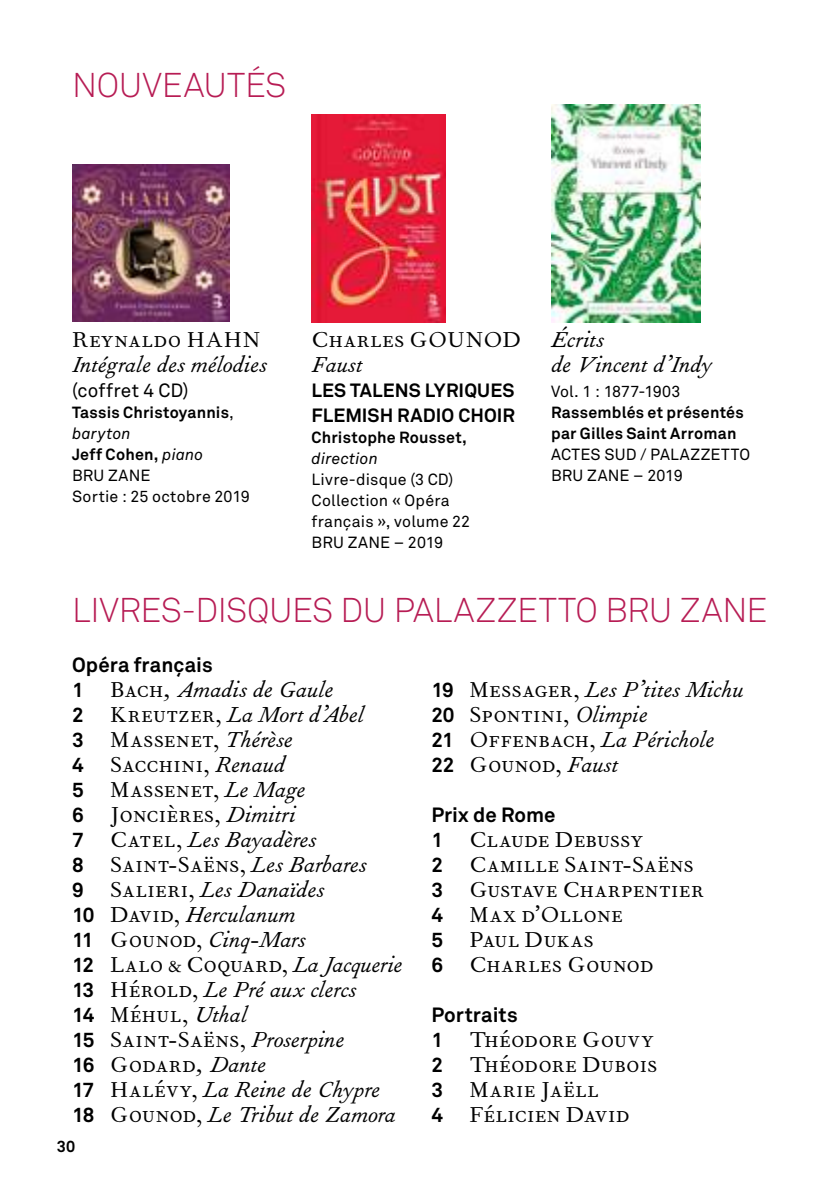
<style>
.page{position:relative;width:840px;height:1191px;background:#fff}
.page>*{position:absolute;margin:0;border:0;box-sizing:border-box;transform-origin:0 0}
.t1{font:300 34px "Akkurat";letter-spacing:-.01em;color:#b71c54}
.t2{font:italic 26px/25px "Fournier MT Std";color:#000}
.t3{font:26px/25px "Fournier MT Std";letter-spacing:.025em;color:#000}
.t4{font:700 20.4px "Akkurat";letter-spacing:.005em;color:#000}
.t5{font:700 19px/25px "Akkurat";letter-spacing:.005em;color:#000}
.t6{font:19px "Akkurat";letter-spacing:.01em;color:#000}
.t7{font:700 16px/21px "Akkurat";letter-spacing:.015em;color:#000}
.t8{font:16px/21px "Akkurat";letter-spacing:.01em;color:#000}
.t9{font:italic 16px "Akkurat";letter-spacing:.01em;color:#000}
.s1{font-weight:400}
.s2{font-weight:400;font-style:italic}
.s3{font-family:"Akkurat";font-weight:700;font-style:normal;font-size:20.4px}
.s4{font-style:normal}
.s5{font-family:"Akkurat";font-weight:700;font-size:20.4px}
</style>
<div class="page">
<img style="left:72px;top:165px;width:157px;height:156px">
<img style="left:311px;top:115px;width:134px;height:207px">
<img style="left:551px;top:104px;width:149px;height:218px">
<h1 class="t1" style="left:72px;top:64px;width:215px">NOUVEAUTÉS</h1>
<p class="t3" style="left:72px;top:326px;width:190px">Reynaldo HAHN</p>
<p class="t2" style="left:72px;top:352px;width:197px">Intégrale des mélodies</p>
<p class="t6" style="left:72px;top:378px;width:118px">(coffret 4 CD)</p>
<p class="t7" style="left:72px;top:402px;width:179px">Tassis Christoyannis<span class="s1">, </span><span class="s2">baryton<br></span>Jeff Cohen, <span class="s2">piano<br></span><span class="s1">BRU ZANE<br>Sortie : 25 octobre 2019</span></p>
<p class="t3" style="left:311px;top:326px;width:211px">Charles GOUNOD</p>
<p class="t2" style="left:311px;top:352px;width:52px">Faust</p>
<p class="t5" style="left:311px;top:378px;width:205px">LES TALENS LYRIQUES<br>FLEMISH RADIO CHOIR</p>
<p class="t7" style="left:311px;top:427px;width:157px">Christophe Rousset,</p>
<p class="t9" style="left:311px;top:448px;width:68px">direction</p>
<p class="t8" style="left:311px;top:469px;width:160px">Livre-disque (3 CD)<br>Collection « Opéra français », volume 22<br>BRU ZANE – 2019</p>
<p class="t2" style="left:550px;top:327px;width:163px">Écrits<br>de Vincent d’Indy</p>
<p class="t8" style="left:550px;top:381px;width:131px">Vol. 1 : 1877-1903</p>
<p class="t7" style="left:550px;top:402px;width:194px">Rassemblés et présentés par Gilles Saint Arroman</p>
<p class="t8" style="left:550px;top:444px;width:200px">ACTES SUD / PALAZZETTO<br>BRU ZANE – 2019</p>
<h1 class="t1" style="left:72px;top:589px;width:696px">LIVRES-DISQUES DU PALAZZETTO BRU ZANE</h1>
<p class="t4" style="left:72px;top:652px;width:142px">Opéra français</p>
<p class="t2" style="left:72px;top:677px;width:332px"><span class="s3">1</span> <span class="s4">Bach</span>, Amadis de Gaule<br><span class="s3">2</span> <span class="s4">Kreutzer,</span> La Mort d’Abel<br><span class="s3">3</span> <span class="s4">Massenet,</span> Thérèse<br><span class="s3">4</span> <span class="s4">Sacchini,</span> Renaud<br><span class="s3">5</span> <span class="s4">Massenet,</span> Le Mage<br><span class="s3">6</span> <span class="s4">Joncières,</span> Dimitri<br><span class="s3">7</span> <span class="s4">Catel,</span> Les Bayadères<br><span class="s3">8</span> <span class="s4">Saint-Saëns,</span> Les Barbares<br><span class="s3">9</span> <span class="s4">Salieri,</span> Les Danaïdes<br><span class="s3">10</span> <span class="s4">David,</span> Herculanum<br><span class="s3">11</span> <span class="s4">Gounod,</span> Cinq-Mars<br><span class="s3">12</span> <span class="s4">Lalo &amp; Coquard,</span> La Jacquerie<br><span class="s3">13</span> <span class="s4">Hérold,</span> Le Pré aux clercs<br><span class="s3">14</span> <span class="s4">Méhul,</span> Uthal<br><span class="s3">15</span> <span class="s4">Saint-Saëns,</span> Proserpine<br><span class="s3">16</span> <span class="s4">Godard</span>, Dante<br><span class="s3">17</span> <span class="s4">Halévy,</span> La Reine de Chypre<br><span class="s3">18</span> <span class="s4">Gounod,</span> Le Tribut de Zamora</p>
<p class="t2" style="left:431px;top:677px;width:313px"><span class="s3">19</span> <span class="s4">Messager,</span> Les P’tites Michu<br><span class="s3">20</span> <span class="s4">Spontini,</span> Olimpie<br><span class="s3">21</span> <span class="s4">Offenbach,</span> La Périchole<br><span class="s3">22</span> <span class="s4">Gounod,</span> Faust</p>
<p class="t4" style="left:431px;top:802px;width:126px">Prix de Rome</p>
<p class="t3" style="left:431px;top:826px;width:273px"><span class="s5">1</span> Claude Debussy<br><span class="s5">2</span> Camille Saint-Saëns<br><span class="s5">3</span> Gustave Charpentier<br><span class="s5">4</span> Max d’Ollone<br><span class="s5">5</span> Paul Dukas<br><span class="s5">6</span> Charles Gounod</p>
<p class="t4" style="left:431px;top:1002px;width:88px">Portraits</p>
<p class="t3" style="left:431px;top:1026px;width:227px"><span class="s5">1</span> Théodore Gouvy<br><span class="s5">2</span> Théodore Dubois<br><span class="s5">3</span> Marie Jaëll<br><span class="s5">4</span> Félicien David</p>
<p class="t7" style="left:57px;top:1135px;width:20px">30</p>
</div>
